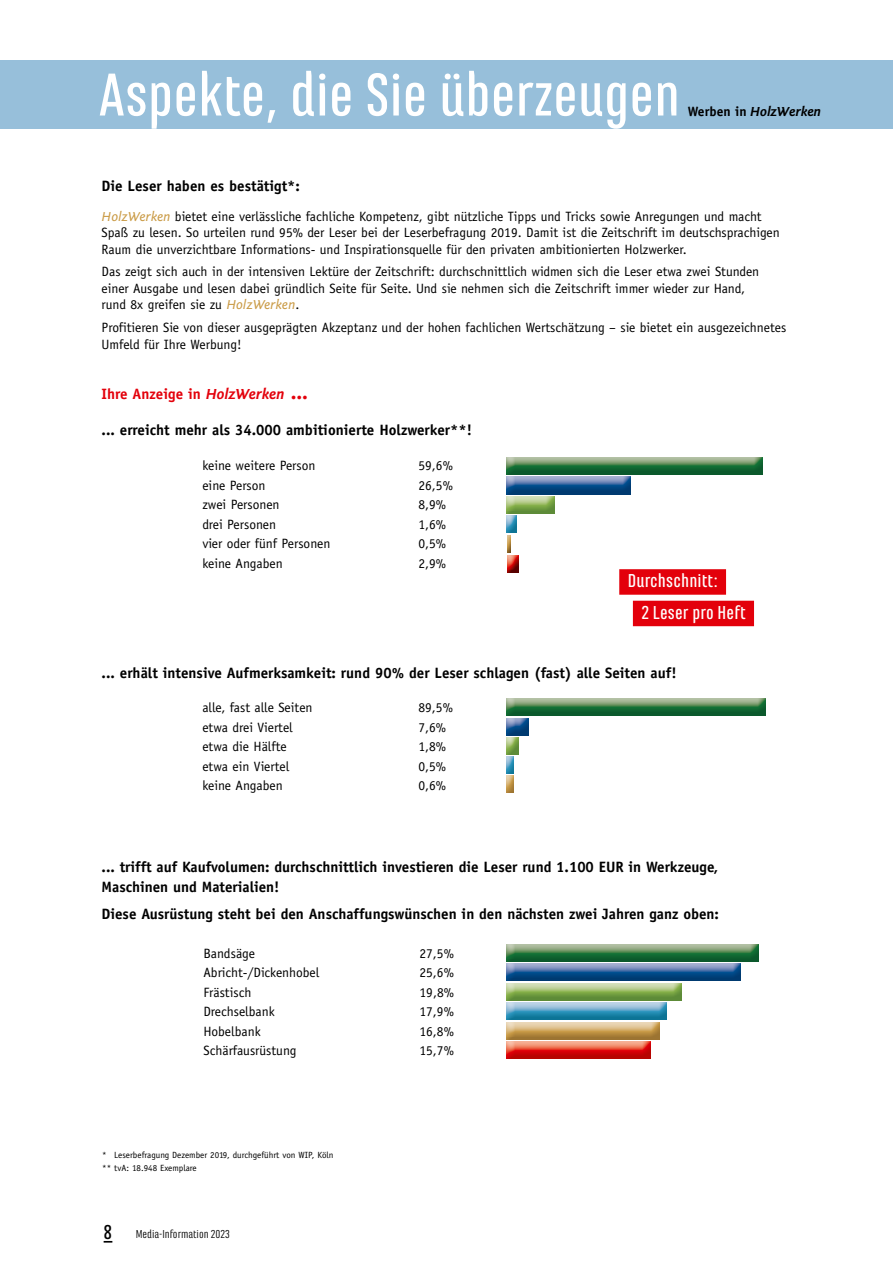
<style>
.page{position:relative;width:893px;height:1263px;background:#fff}
.page>*{position:absolute;margin:0;border:0;box-sizing:border-box;transform-origin:0 0}
.t1{font:500 63px "Marianina FY";color:#fff}
.t2{font:500 19.5px/31.5px "Marianina FY";letter-spacing:.01em;color:#fff}
.t3{font:700 15px/19.5px "Officina Sans";color:#000}
.t4{font:700 15px "Officina Sans";color:#e3000b}
.t5{font:13.5px/16.5px "Officina Sans";color:#000}
.t6{font:italic 700 13.5px "Fontin Sans";color:#000}
.t7{font:12px "Marianina FY";color:#000}
.t8{font:9px/13.5px "Officina Sans";color:#000}
.s1{font-family:"Officina Sans";font-style:normal}
.s2{font-family:"Fontin Sans";font-style:italic;color:#ca9b46}
.s3{font-family:"Fontin Sans";font-style:italic}
.s4{font-size:19.5px}
.s5{font-weight:500;font-size:21px}
</style>
<div class="page">
<div style="left:619px;top:569px;width:107px;height:26px;background:#e3000b"></div>
<div style="left:633px;top:601px;width:121px;height:25px;background:#e3000b"></div>
<div style="left:0;top:60px;width:893px;height:68px;background:#97bfda"></div>
<img style="left:507px;top:944px;width:251px;height:17px">
<img style="left:507px;top:963px;width:234px;height:18px">
<img style="left:507px;top:983px;width:174px;height:17px">
<img style="left:507px;top:1003px;width:160px;height:17px">
<img style="left:507px;top:1022px;width:152px;height:17px">
<img style="left:507px;top:1042px;width:144px;height:17px">
<img style="left:507px;top:457px;width:255px;height:17px">
<img style="left:507px;top:477px;width:123px;height:17px">
<img style="left:507px;top:496px;width:47px;height:17px">
<img style="left:507px;top:516px;width:10px;height:14px">
<svg style="left:507px;top:530px;width:11px;height:26px"></svg>
<svg style="left:507px;top:570px;width:11px;height:2px"></svg>
<img style="left:507px;top:556px;width:11px;height:14px">
<img style="left:507px;top:698px;width:258px;height:1px">
<img style="left:507px;top:699px;width:258px;height:16px">
<img style="left:507px;top:718px;width:21px;height:17px">
<img style="left:507px;top:737px;width:11px;height:14px">
<svg style="left:507px;top:751px;width:11px;height:7px"></svg>
<img style="left:507px;top:757px;width:6px;height:14px">
<svg style="left:507px;top:771px;width:6px;height:5px"></svg>
<svg style="left:507px;top:790px;width:6px;height:3px"></svg>
<img style="left:507px;top:776px;width:6px;height:14px">
<h1 class="t1" style="left:98px;top:60px;width:583px">Aspekte, die Sie überzeugen</h1>
<p class="t6" style="left:688px;top:104px;width:135px"><span class="s1">Werben in</span> HolzWerken</p>
<p class="t3" style="left:102px;top:176px;width:200px">Die Leser haben es bestätigt*:</p>
<p class="t5" style="left:102px;top:208px;width:680px"><span class="s2">HolzWerken</span> bietet eine verlässliche fachliche Kompetenz, gibt nützliche Tipps und Tricks sowie Anregungen und macht<br>Spaß zu lesen. So urteilen rund 95% der Leser bei der Leserbefragung 2019. Damit ist die Zeitschrift im deutschsprachigen<br>Raum die unverzichtbare Informations- und Inspirationsquelle für den privaten ambitionierten Holzwerker.</p>
<p class="t5" style="left:102px;top:264px;width:659px">Das zeigt sich auch in der intensiven Lektüre der Zeitschrift: durchschnittlich widmen sich die Leser etwa zwei Stunden einer Ausgabe und lesen dabei gründlich Seite für Seite. Und sie nehmen sich die Zeitschrift immer wieder zur Hand, rund 8x greifen sie zu <span class="s2">HolzWerken</span>.</p>
<p class="t5" style="left:102px;top:319px;width:686px">Profitieren Sie von dieser ausgeprägten Akzeptanz und der hohen fachlichen Wertschätzung – sie bietet ein ausgezeichnetes<br>Umfeld für Ihre Werbung!</p>
<p class="t4" style="left:102px;top:385px;width:208px">Ihre Anzeige in <span class="s3">HolzWerken</span> <span class="s4">...</span></p>
<p class="t3" style="left:102px;top:420px;width:372px">... erreicht mehr als 34.000 ambitionierte Holzwerker**!</p>
<p class="t5" style="left:202px;top:457px;width:115px">keine weitere Person</p>
<p class="t5" style="left:418px;top:457px;width:36px">59,6%</p>
<p class="t5" style="left:202px;top:477px;width:65px">eine Person</p>
<p class="t5" style="left:418px;top:477px;width:36px">26,5%</p>
<p class="t5" style="left:202px;top:496px;width:79px">zwei Personen</p>
<p class="t5" style="left:418px;top:496px;width:29px">8,9%</p>
<p class="t5" style="left:202px;top:516px;width:75px">drei Personen</p>
<p class="t5" style="left:418px;top:516px;width:29px">1,6%</p>
<p class="t5" style="left:202px;top:535px;width:130px">vier oder fünf Personen</p>
<p class="t5" style="left:418px;top:535px;width:29px">0,5%</p>
<p class="t5" style="left:202px;top:555px;width:82px">keine Angaben</p>
<p class="t5" style="left:418px;top:555px;width:29px">2,9%</p>
<h2 class="t2" style="left:641px;top:565px;width:106px;text-indent:-14px">Durchschnitt:<br>2 Leser pro Heft</h2>
<p class="t3" style="left:102px;top:663px;width:577px">... erhält intensive Aufmerksamkeit: rund 90% der Leser schlagen (fast) alle Seiten auf!</p>
<p class="t5" style="left:202px;top:699px;width:112px">alle, fast alle Seiten</p>
<p class="t5" style="left:418px;top:699px;width:36px">89,5%</p>
<p class="t5" style="left:202px;top:719px;width:92px">etwa drei Viertel</p>
<p class="t5" style="left:418px;top:719px;width:29px">7,6%</p>
<p class="t5" style="left:202px;top:738px;width:86px">etwa die Hälfte</p>
<p class="t5" style="left:418px;top:738px;width:29px">1,8%</p>
<p class="t5" style="left:202px;top:758px;width:88px">etwa ein Viertel</p>
<p class="t5" style="left:418px;top:758px;width:29px">0,5%</p>
<p class="t5" style="left:202px;top:777px;width:82px">keine Angaben</p>
<p class="t5" style="left:418px;top:777px;width:29px">0,6%</p>
<p class="t3" style="left:102px;top:857px;width:618px">... trifft auf Kaufvolumen: durchschnittlich investieren die Leser rund 1.100 EUR in Werkzeuge,<br>Maschinen und Materialien!</p>
<p class="t3" style="left:102px;top:904px;width:619px">Diese Ausrüstung steht bei den Anschaffungswünschen in den nächsten zwei Jahren ganz oben:</p>
<p class="t5" style="left:203px;top:945px;width:53px">Bandsäge</p>
<p class="t5" style="left:419px;top:945px;width:36px">27,5%</p>
<p class="t5" style="left:203px;top:964px;width:117px">Abricht-/Dickenhobel</p>
<p class="t5" style="left:419px;top:964px;width:36px">25,6%</p>
<p class="t5" style="left:203px;top:984px;width:50px">Frästisch</p>
<p class="t5" style="left:419px;top:984px;width:36px">19,8%</p>
<p class="t5" style="left:203px;top:1003px;width:73px">Drechselbank</p>
<p class="t5" style="left:419px;top:1003px;width:36px">17,9%</p>
<p class="t5" style="left:203px;top:1023px;width:59px">Hobelbank</p>
<p class="t5" style="left:419px;top:1023px;width:36px">16,8%</p>
<p class="t5" style="left:203px;top:1042px;width:95px">Schärfausrüstung</p>
<p class="t5" style="left:419px;top:1042px;width:36px">15,7%</p>
<p class="t8" style="left:102px;top:1148px;width:233px">* Leserbefragung Dezember 2019, durchgeführt von WIP, Köln ** tvA: 18.948 Exemplare</p>
<p class="t7" style="left:104px;top:1227px;width:128px"><span class="s5">8</span> Media-Information 2023</p>
</div>
